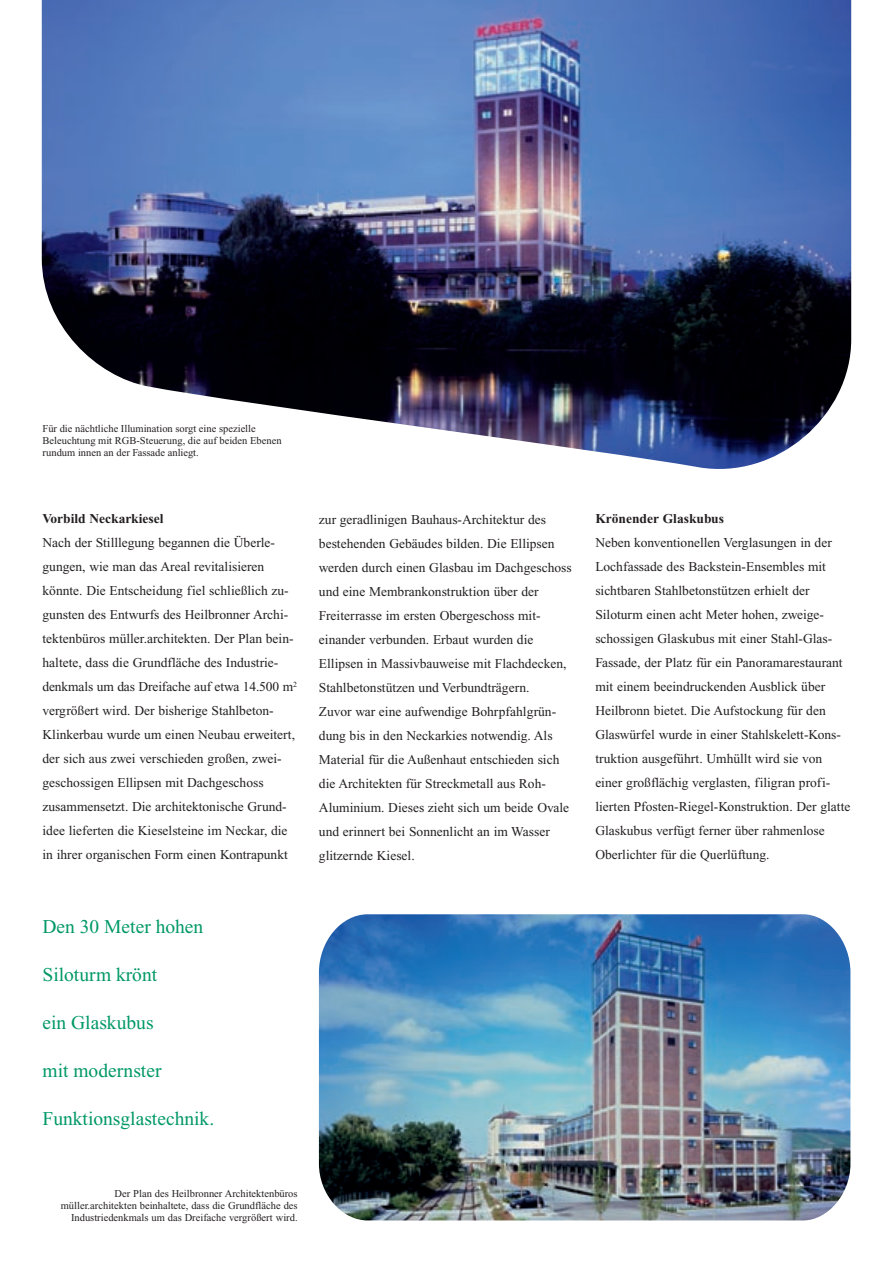
<style>
.page{position:relative;width:893px;height:1263px;background:#fff}
.page>*{position:absolute;margin:0;border:0;box-sizing:border-box;transform-origin:0 0}
.t1{font:19.5px "Times New Roman";color:#009867}
.t2{font:13.5px/24px "Times New Roman";color:#231f20}
.t3{font:700 13.5px "Times New Roman";color:#231f20}
.t4{font:10.5px/12px "Times New Roman";color:#231f20}
</style>
<div class="page">
<img style="left:42px;top:0;width:809px;height:469px">
<img style="left:319px;top:914px;width:531px;height:306px">
<p class="t4" style="left:43px;top:423px;width:241px">Für die nächtliche Illumination sorgt eine spezielle<br>Beleuchtung mit RGB-Steuerung, die auf beiden Ebenen rundum innen an der Fassade anliegt.</p>
<p class="t3" style="left:43px;top:511px;width:123px">Vorbild Neckarkiesel</p>
<p class="t2" style="left:43px;top:531px;width:256px">Nach der Stilllegung begannen die Überle&shy;gungen, wie man das Areal revitalisieren könnte. Die Entscheidung fiel schließlich zu&shy;gunsten des Entwurfs des Heilbronner Archi&shy;tektenbüros müller.architekten. Der Plan bein&shy;haltete, dass die Grundfläche des Industrie&shy;denkmals um das Dreifache auf etwa 14.500 m<sup>2 </sup>vergrößert wird. Der bisherige Stahlbeton-Klinkerbau wurde um einen Neubau erweitert, der sich aus zwei verschieden großen, zwei&shy;geschossigen Ellipsen mit Dachgeschoss zusammensetzt. Die architektonische Grund&shy;idee lieferten die Kieselsteine im Neckar, die in ihrer organischen Form einen Kontrapunkt</p>
<p class="t2" style="left:319px;top:507px;width:254px">zur geradlinigen Bauhaus-Architektur des bestehenden Gebäudes bilden. Die Ellipsen werden durch einen Glasbau im Dachgeschoss und eine Membrankonstruktion über der Freiterrasse im ersten Obergeschoss mit&shy;einander verbunden. Erbaut wurden die Ellipsen in Massivbauweise mit Flachdecken, Stahlbetonstützen und Verbundträgern.<br>Zuvor war eine aufwendige Bohrpfahlgrün&shy;dung bis in den Neckarkies notwendig. Als Material für die Außenhaut entschieden sich die Architekten für Streckmetall aus Roh-Aluminium. Dieses zieht sich um beide Ovale und erinnert bei Sonnenlicht an im Wasser glitzernde Kiesel.</p>
<p class="t3" style="left:595px;top:511px;width:130px">Krönender Glaskubus</p>
<p class="t2" style="left:595px;top:531px;width:257px">Neben konventionellen Verglasungen in der Lochfassade des Backstein-Ensembles mit sichtbaren Stahlbetonstützen erhielt der Siloturm einen acht Meter hohen, zweige&shy;schossigen Glaskubus mit einer Stahl-Glas-Fassade, der Platz für ein Panoramarestaurant mit einem beeindruckenden Ausblick über Heilbronn bietet. Die Aufstockung für den Glaswürfel wurde in einer Stahlskelett-Kons&shy;truktion ausgeführt. Umhüllt wird sie von einer großflächig verglasten, filigran profi&shy;lierten Pfosten-Riegel-Konstruktion. Der glatte Glaskubus verfügt ferner über rahmenlose Oberlichter für die Querlüftung.</p>
<h1 class="t1" style="left:43px;top:916px;width:162px">Den 30 Meter hohen</h1>
<h1 class="t1" style="left:43px;top:964px;width:116px">Siloturm krönt</h1>
<h1 class="t1" style="left:43px;top:1012px;width:113px">ein Glaskubus</h1>
<h1 class="t1" style="left:43px;top:1060px;width:121px">mit modernster</h1>
<h1 class="t1" style="left:43px;top:1108px;width:173px">Funktionsglastechnik.</h1>
<p class="t4" style="left:61px;top:1187px;width:238px;text-align:right">Der Plan des Heilbronner Architektenbüros müller.architekten beinhaltete, dass die Grundfläche des<br>Industriedenkmals um das Dreifache vergrößert wird.</p>
</div>
